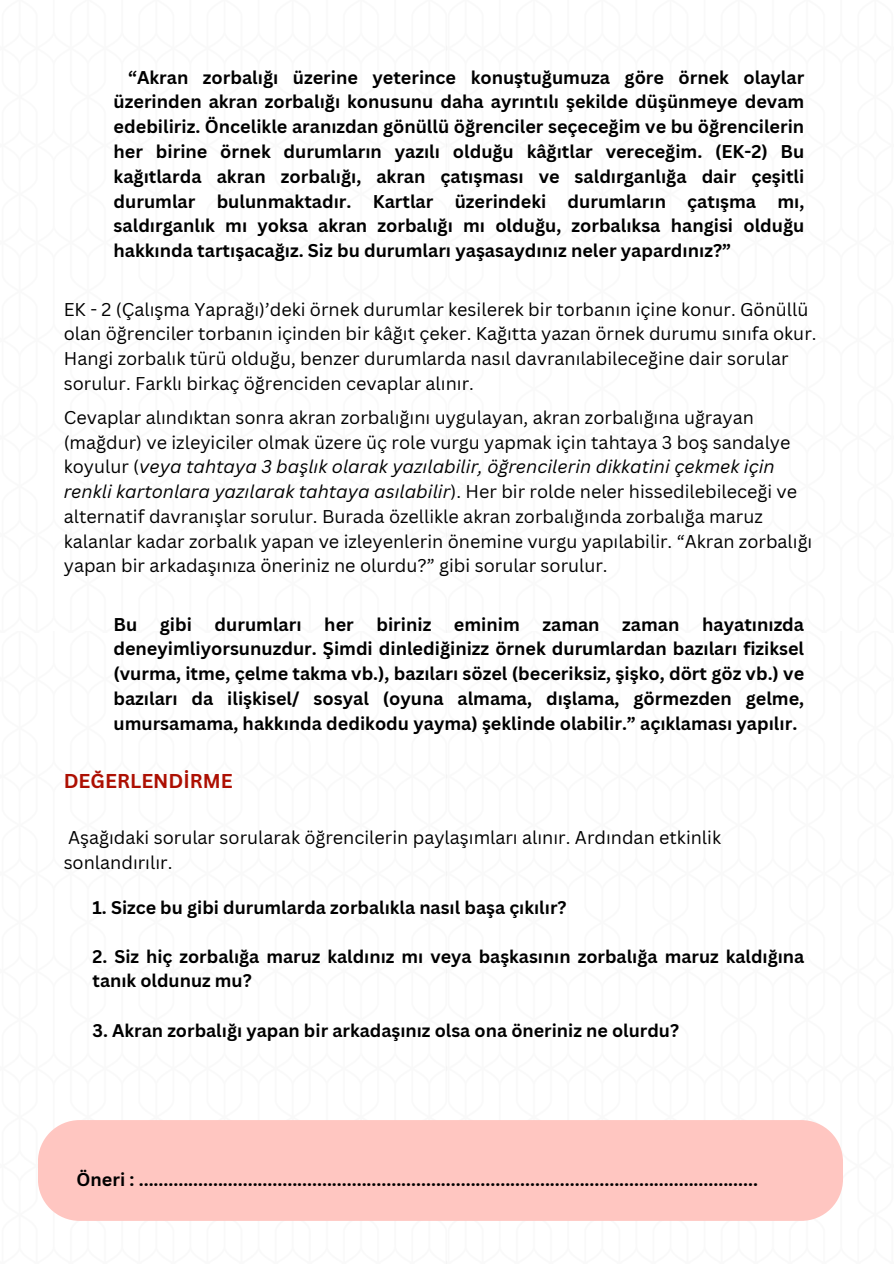
<style>
.page{position:relative;width:894px;height:1264px;background:#fff}
.page>*{position:absolute;margin:0;border:0;box-sizing:border-box;transform-origin:0 0}
.t1{font:700 19.5px "Canva Sans";color:#ad0f02}
.t2{font:700 18px/24.8px "Canva Sans";color:#000;text-align:justify}
.t3{font:18px/24.8px "Canva Sans";color:#000}
.t4{font:700 17.85px/24.6px "Canva Sans";color:#000}
.s1{font-style:italic}
</style>
<div class="page">
<div style="left:38px;top:1120px;width:804px;height:100px;background:#ffc6c1"></div>
<p class="t2" style="left:114px;top:64px;width:692px;text-align:left;text-indent:14px">“Akran zorbalığı üzerine yeterince konuştuğumuza göre örnek olaylar üzerinden akran zorbalığı konusunu daha ayrıntılı şekilde düşünmeye devam edebiliriz. Öncelikle aranızdan gönüllü öğrenciler seçeceğim ve bu öğrencilerin her birine örnek durumların yazılı olduğu kâğıtlar vereceğim. (EK-2) Bu kağıtlarda akran zorbalığı, akran çatışması ve saldırganlığa dair çeşitli durumlar bulunmaktadır. Kartlar üzerindeki</p>
<p class="t2" style="left:114px;top:188px;width:692px;text-indent:454px">durumların çatışma mı, saldırganlık mı yoksa akran zorbalığı mı olduğu, zorbalıksa hangisi olduğu hakkında tartışacağız. Siz bu durumları yaşasaydınız neler yapardınız?”</p>
<p class="t3" style="left:64px;top:296px;width:754px">EK - 2 (Çalışma Yaprağı)’deki örnek durumlar kesilerek bir torbanın içine konur. Gönüllü olan öğrenciler torbanın içinden bir kâğıt çeker. Kağıtta yazan örnek durumu sınıfa okur.<br>Hangi zorbalık türü olduğu, benzer durumlarda nasıl davranılabileceğine dair sorular sorulur. Farklı birkaç öğrenciden cevaplar alınır.</p>
<p class="t3" style="left:64px;top:404px;width:750px">Cevaplar alındıktan sonra akran zorbalığını uygulayan, akran zorbalığına uğrayan (mağdur) ve izleyiciler olmak üzere üç role vurgu yapmak için tahtaya 3 boş sandalye koyulur (<span class="s1">veya tahtaya 3 başlık olarak yazılabilir, öğrencilerin dikkatini çekmek için renkli kartonlara yazılarak tahtaya asılabilir</span>). Her bir rolde neler hissedilebileceği ve alternatif davranışlar sorulur. Burada özellikle akran zorbalığında zorbalığa maruz kalanlar kadar zorbalık yapan ve izleyenlerin önemine vurgu yapılabilir. “Akran zorbalığı yapan bir arkadaşınıza öneriniz ne olurdu?” gibi sorular sorulur.</p>
<p class="t2" style="left:113px;top:611px;width:692px;text-indent:588px">hayatınızda deneyimliyorsunuzdur. Şimdi dinlediğinizz örnek durumlardan bazıları fiziksel (vurma, itme, çelme takma vb.), bazıları sözel (beceriksiz, şişko, dört göz vb.) ve bazıları da ilişkisel/ sosyal (oyuna almama, dışlama, görmezden gelme, umursamama, hakkında dedikodu yayma) şeklinde olabilir.” açıklaması yapılır.</p>
<p class="t2" style="left:113px;top:611px;width:25px">Bu</p>
<p class="t2" style="left:160px;top:611px;width:31px">gibi</p>
<p class="t2" style="left:214px;top:611px;width:88px">durumları</p>
<p class="t2" style="left:324px;top:611px;width:31px">her</p>
<p class="t2" style="left:376px;top:611px;width:56px">biriniz</p>
<p class="t2" style="left:454px;top:611px;width:67px">eminim</p>
<p class="t2" style="left:542px;top:611px;width:59px">zaman</p>
<p class="t2" style="left:622px;top:611px;width:59px">zaman</p>
<h2 class="t1" style="left:64px;top:767px;width:171px">DEĞERLENDİRME</h2>
<p class="t3" style="left:64px;top:825px;width:658px">Aşağıdaki sorular sorularak öğrencilerin paylaşımları alınır. Ardından etkinlik sonlandırılır.</p>
<h2 class="t4" style="left:92px;top:894px;width:475px">1. Sizce bu gibi durumlarda zorbalıkla nasıl başa çıkılır?</h2>
<p class="t4" style="left:92px;top:943px;width:713px">2. Siz hiç zorbalığa maruz kaldınız mı veya başkasının zorbalığa maruz kaldığına tanık oldunuz mu?</p>
<p class="t4" style="left:92px;top:1017px;width:588px">3. Akran zorbalığı yapan bir arkadaşınız olsa ona öneriniz ne olurdu?</p>
<h1 class="t2" style="left:77px;top:1166px;width:682px">Öneri : .............................................................................................................................</h1>
</div>
